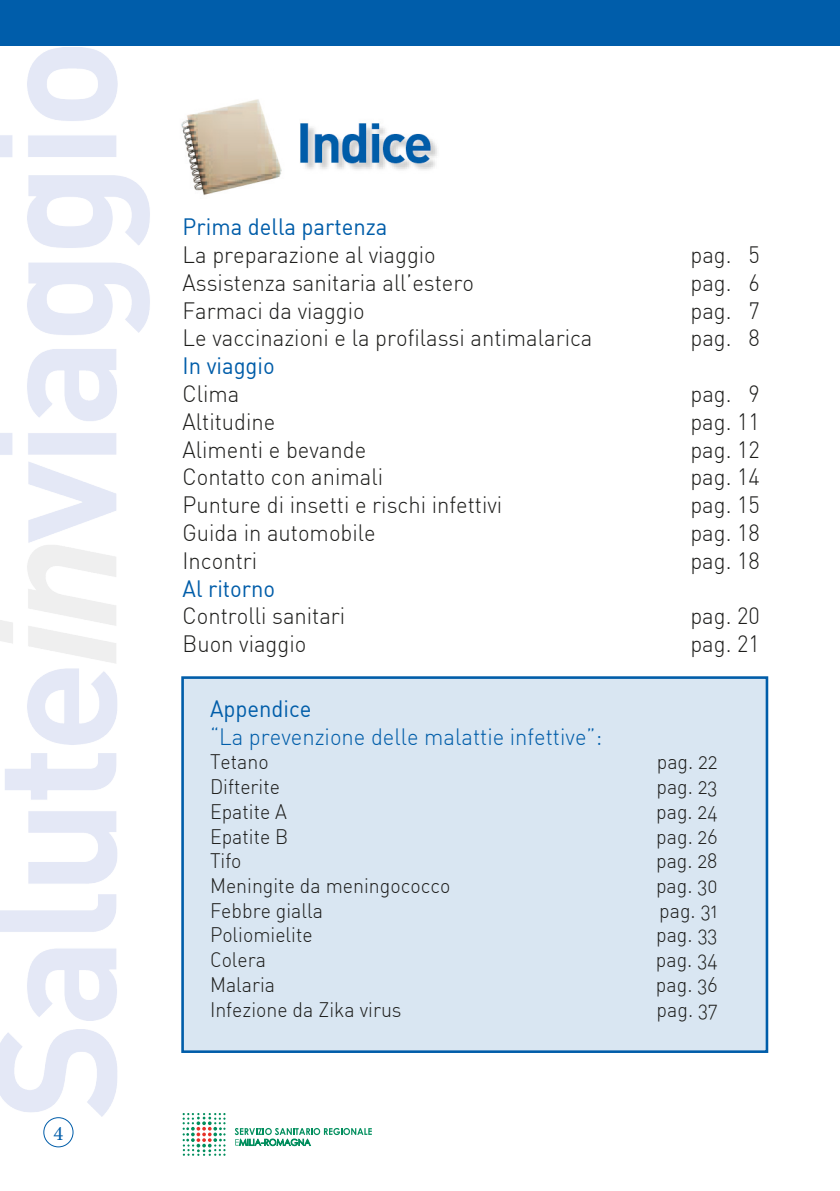
<style>
.page{position:relative;width:840px;height:1191px;background:#fff}
.page>*{position:absolute;margin:0;border:0;box-sizing:border-box;transform-origin:0 0}
.t1{font:300 23.2px "DIN";color:#1d1d1b;scale:.95 1}
.t2{font:23.2px "DIN";color:#005da9;scale:.95 1}
.t3{font:300 23.2px "DIN Alternate";color:#005da9;scale:.95 1}
.t4{font:300 20.6px "DIN Alternate";color:#1d1d1b;scale:.95 1}
.t5{font:20.6px "Minion Pro";color:#005da9}
</style>
<div class="page">
<img style="left:0;top:45px;width:166px;height:1103px">
<div style="left:43px;top:1117px;width:30px;height:30px;border:1px solid #005da9;border-radius:50%"></div>
<svg style="left:182px;top:1113px;width:43px;height:42px"></svg>
<svg style="left:234px;top:1128px;width:137px;height:17px"></svg>
<div style="left:182px;top:677px;width:584px;height:374px;background:#d9e6f2"></div>
<div style="left:181px;top:676px;width:586px;height:377px;border:3px solid #005da9"></div>
<img style="left:181px;top:99px;width:256px;height:96px">
<div style="left:0;top:0;width:839px;height:45px;background:#005daa"></div>
<p class="t5" style="left:53px;top:1119px;width:11px">4</p>
<p class="t2" style="left:182px;top:212px;width:217px">Prima della partenza</p>
<p class="t1" style="left:182px;top:240px;width:268px">La preparazione al viaggio</p>
<p class="t1" style="left:690px;top:240px;width:74px">pag. 5</p>
<p class="t1" style="left:182px;top:268px;width:308px">Assistenza sanitaria all’estero</p>
<p class="t1" style="left:690px;top:268px;width:74px">pag. 6</p>
<p class="t1" style="left:182px;top:296px;width:193px">Farmaci da viaggio</p>
<p class="t1" style="left:690px;top:296px;width:74px">pag. 7</p>
<p class="t1" style="left:182px;top:324px;width:432px">Le vaccinazioni e la profilassi antimalarica</p>
<p class="t1" style="left:690px;top:324px;width:74px">pag. 8</p>
<p class="t2" style="left:182px;top:351px;width:99px">In viaggio</p>
<p class="t1" style="left:182px;top:379px;width:61px">Clima</p>
<p class="t1" style="left:690px;top:379px;width:74px">pag. 9</p>
<p class="t1" style="left:182px;top:407px;width:99px">Altitudine</p>
<p class="t1" style="left:690px;top:407px;width:74px">pag. 11</p>
<p class="t1" style="left:182px;top:435px;width:195px">Alimenti e bevande</p>
<p class="t1" style="left:690px;top:435px;width:74px">pag. 12</p>
<p class="t1" style="left:182px;top:463px;width:212px">Contatto con animali</p>
<p class="t1" style="left:690px;top:463px;width:74px">pag. 14</p>
<p class="t1" style="left:182px;top:490px;width:338px">Punture di insetti e rischi infettivi</p>
<p class="t1" style="left:690px;top:490px;width:74px">pag. 15</p>
<p class="t1" style="left:182px;top:518px;width:205px">Guida in automobile</p>
<p class="t1" style="left:690px;top:518px;width:74px">pag. 18</p>
<p class="t1" style="left:182px;top:546px;width:80px">Incontri</p>
<p class="t1" style="left:690px;top:546px;width:74px">pag. 18</p>
<p class="t2" style="left:182px;top:574px;width:99px">Al ritorno</p>
<p class="t1" style="left:182px;top:602px;width:173px">Controlli sanitari</p>
<p class="t1" style="left:690px;top:602px;width:74px">pag. 20</p>
<p class="t1" style="left:182px;top:629px;width:132px">Buon viaggio</p>
<p class="t1" style="left:690px;top:629px;width:74px">pag. 21</p>
<p class="t2" style="left:210px;top:694px;width:108px">Appendice</p>
<p class="t3" style="left:210px;top:722px;width:414px">“La prevenzione delle malattie infettive”:</p>
<p class="t4" style="left:210px;top:749px;width:63px">Tetano</p>
<p class="t4" style="left:656px;top:749px;width:65px">pag. 22</p>
<p class="t4" style="left:210px;top:774px;width:75px">Difterite</p>
<p class="t4" style="left:656px;top:774px;width:66px">pag. 23</p>
<p class="t4" style="left:210px;top:798px;width:83px">Epatite A</p>
<p class="t4" style="left:655px;top:798px;width:66px">pag. 24</p>
<p class="t4" style="left:210px;top:823px;width:84px">Epatite B</p>
<p class="t4" style="left:656px;top:823px;width:66px">pag. 26</p>
<p class="t4" style="left:210px;top:848px;width:35px">Tifo</p>
<p class="t4" style="left:655px;top:848px;width:66px">pag. 28</p>
<p class="t4" style="left:210px;top:873px;width:254px">Meningite da meningococco</p>
<p class="t4" style="left:655px;top:873px;width:66px">pag. 30</p>
<p class="t4" style="left:210px;top:897px;width:120px">Febbre gialla</p>
<p class="t4" style="left:658px;top:897px;width:63px">pag. 31</p>
<p class="t4" style="left:210px;top:922px;width:109px">Poliomielite</p>
<p class="t4" style="left:655px;top:922px;width:66px">pag. 33</p>
<p class="t4" style="left:210px;top:947px;width:60px">Colera</p>
<p class="t4" style="left:655px;top:947px;width:66px">pag. 34</p>
<p class="t4" style="left:210px;top:971px;width:70px">Malaria</p>
<p class="t4" style="left:655px;top:971px;width:66px">pag. 36</p>
<p class="t4" style="left:210px;top:996px;width:203px">Infezione da Zika virus</p>
<p class="t4" style="left:656px;top:996px;width:66px">pag. 37</p>
</div>
